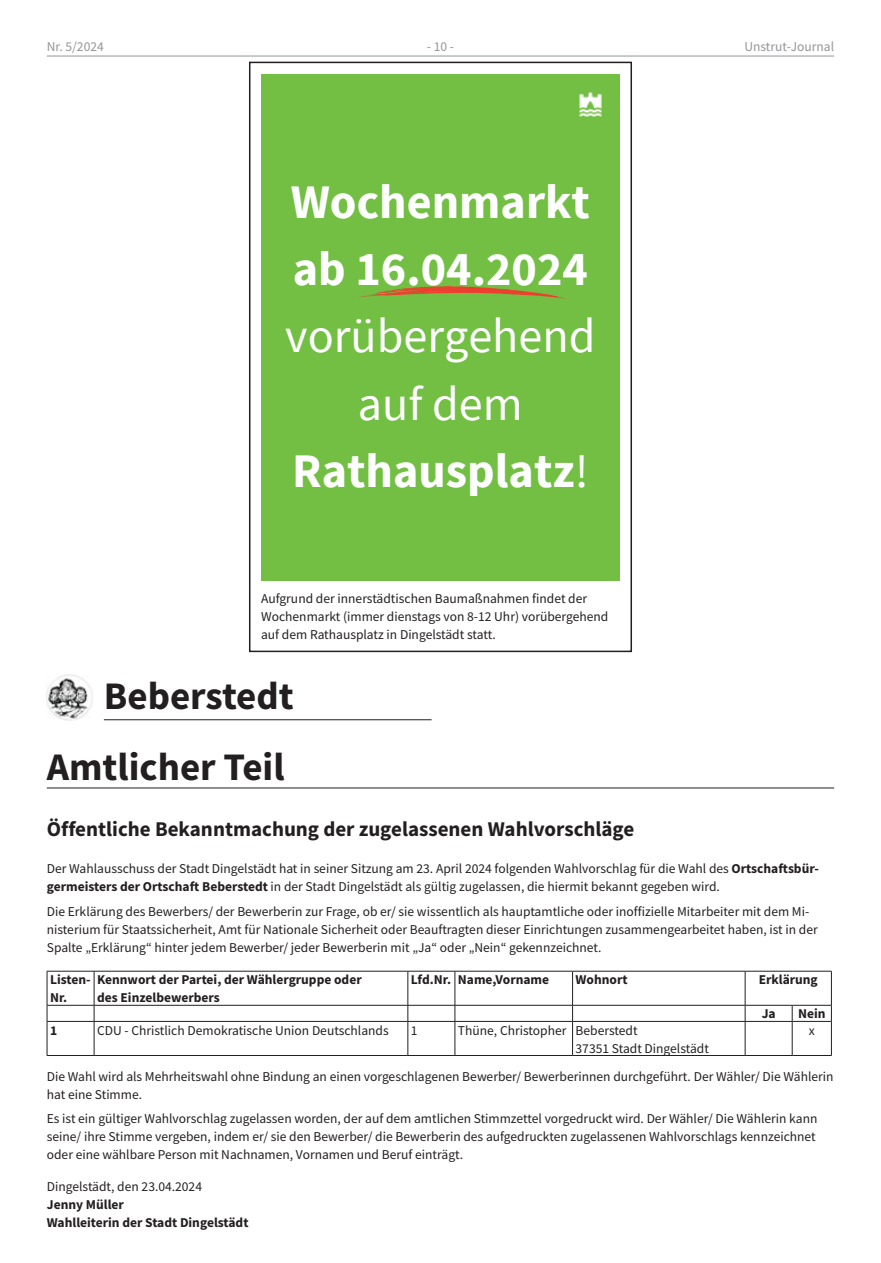
<style>
.page{position:relative;width:881px;height:1263px;background:#fff}
.page>*{position:absolute;margin:0;border:0;box-sizing:border-box;transform-origin:0 0}
.t1{font:700 48.15px/67.2px "Source Sans Pro";color:#fff;text-align:center}
.Positivbalken{font:700 39px "Source Sans Pro";color:#231f20}
.Schattenbalken{font:700 39px "Source Sans Pro";color:#231f20}
.Überschrift{font:700 21px "Source Sans Pro";color:#231f20}
.t2{font:13.5px/18px "Source Sans Pro";color:#231f20}
.t3{font:700 13.5px/18px "Source Sans Pro";color:#231f20}
.t4{font:13.5px "Source Sans Pro";color:#939598}
.s1{font-weight:400}
.s2{font-weight:700}
</style>
<div class="page">
<hr style="left:47px;top:56px;width:786px;height:1px;background:#939598">
<hr style="left:47px;top:788px;width:786px;height:1px;background:#231f20">
<div style="left:261px;top:74px;width:358px;height:507px;background:#72bf44"></div>
<img style="left:579px;top:92px;width:23px;height:25px">
<svg style="left:352px;top:286px;width:215px;height:13px"></svg>
<div style="left:249px;top:62px;width:382px;height:590px;border:2px solid #231f20"></div>
<img style="left:47px;top:674px;width:45px;height:47px">
<hr style="left:104px;top:719px;width:327px;height:1px;background:#231f20">
<hr style="left:47px;top:971px;width:1px;height:34px;background:#231f20">
<hr style="left:94px;top:971px;width:1px;height:34px;background:#231f20">
<hr style="left:47px;top:971px;width:47px;height:1px;background:#231f20">
<hr style="left:47px;top:1005px;width:47px;height:1px;background:#231f20">
<hr style="left:407px;top:971px;width:1px;height:34px;background:#231f20">
<hr style="left:94px;top:971px;width:313px;height:1px;background:#231f20">
<hr style="left:94px;top:1005px;width:313px;height:1px;background:#231f20">
<hr style="left:454px;top:971px;width:1px;height:34px;background:#231f20">
<hr style="left:407px;top:971px;width:47px;height:1px;background:#231f20">
<hr style="left:407px;top:1005px;width:47px;height:1px;background:#231f20">
<hr style="left:572px;top:971px;width:1px;height:34px;background:#231f20">
<hr style="left:454px;top:971px;width:118px;height:1px;background:#231f20">
<hr style="left:454px;top:1005px;width:118px;height:1px;background:#231f20">
<hr style="left:744px;top:971px;width:1px;height:34px;background:#231f20">
<hr style="left:572px;top:971px;width:172px;height:1px;background:#231f20">
<hr style="left:572px;top:1005px;width:172px;height:1px;background:#231f20">
<hr style="left:744px;top:971px;width:47px;height:1px;background:#231f20">
<hr style="left:791px;top:971px;width:40px;height:1px;background:#231f20">
<hr style="left:744px;top:1005px;width:47px;height:1px;background:#231f20">
<hr style="left:830px;top:971px;width:1px;height:34px;background:#231f20">
<hr style="left:791px;top:1005px;width:40px;height:1px;background:#231f20">
<svg style="left:47px;top:1005px;width:1px;height:16px"></svg>
<svg style="left:94px;top:1005px;width:1px;height:16px"></svg>
<hr style="left:47px;top:1021px;width:47px;height:1px;background:#231f20">
<svg style="left:407px;top:1005px;width:1px;height:16px"></svg>
<hr style="left:94px;top:1021px;width:313px;height:1px;background:#231f20">
<svg style="left:454px;top:1005px;width:1px;height:16px"></svg>
<hr style="left:407px;top:1021px;width:47px;height:1px;background:#231f20">
<svg style="left:572px;top:1005px;width:1px;height:16px"></svg>
<hr style="left:454px;top:1021px;width:118px;height:1px;background:#231f20">
<svg style="left:744px;top:1005px;width:1px;height:16px"></svg>
<hr style="left:572px;top:1021px;width:172px;height:1px;background:#231f20">
<svg style="left:791px;top:1005px;width:1px;height:16px"></svg>
<hr style="left:744px;top:1021px;width:47px;height:1px;background:#231f20">
<svg style="left:830px;top:1005px;width:1px;height:16px"></svg>
<hr style="left:791px;top:1021px;width:40px;height:1px;background:#231f20">
<hr style="left:47px;top:1022px;width:1px;height:33px;background:#231f20">
<hr style="left:94px;top:1022px;width:1px;height:33px;background:#231f20">
<hr style="left:47px;top:1055px;width:47px;height:1px;background:#231f20">
<hr style="left:407px;top:1022px;width:1px;height:33px;background:#231f20">
<hr style="left:94px;top:1055px;width:313px;height:1px;background:#231f20">
<hr style="left:454px;top:1022px;width:1px;height:33px;background:#231f20">
<hr style="left:407px;top:1055px;width:47px;height:1px;background:#231f20">
<hr style="left:572px;top:1022px;width:1px;height:33px;background:#231f20">
<hr style="left:454px;top:1055px;width:118px;height:1px;background:#231f20">
<hr style="left:744px;top:1022px;width:1px;height:33px;background:#231f20">
<hr style="left:572px;top:1055px;width:172px;height:1px;background:#231f20">
<hr style="left:791px;top:1022px;width:1px;height:33px;background:#231f20">
<hr style="left:744px;top:1055px;width:47px;height:1px;background:#231f20">
<hr style="left:830px;top:1022px;width:1px;height:33px;background:#231f20">
<hr style="left:791px;top:1055px;width:40px;height:1px;background:#231f20">
<p class="t4" style="left:47px;top:37px;width:58px">Nr. 5/2024</p>
<p class="t4" style="left:426px;top:37px;width:29px">- 10 -</p>
<p class="t4" style="left:744px;top:37px;width:91px">Unstrut-Journal</p>
<p class="t1" style="left:285px;top:168px;width:311px">Wochenmarkt ab 16.04.2024 <span class="s1">vorübergehend auf dem<br></span>Rathausplatz<span class="s1">!</span></p>
<p class="t2" style="left:261px;top:589px;width:348px">Aufgrund der innerstädtischen Baumaßnahmen findet der<br>Wochenmarkt (immer dienstags von 8-12 Uhr) vorübergehend auf dem Rathausplatz in Dingelstädt statt.</p>
<p class="Schattenbalken" style="left:104px;top:669px;width:191px">Beberstedt</p>
<p class="Positivbalken" style="left:47px;top:740px;width:239px">Amtlicher Teil</p>
<p class="Überschrift" style="left:47px;top:815px;width:588px">Öffentliche Bekanntmachung der zugelassenen Wahlvorschläge</p>
<p class="t2" style="left:47px;top:860px;width:773px">Der Wahlausschuss der Stadt Dingelstädt hat in seiner Sitzung am 23. April 2024 folgenden Wahlvorschlag für die Wahl des <span class="s2">Ortschaftsbür&shy;germeisters der Ortschaft Beberstedt</span> in der Stadt Dingelstädt als gültig zugelassen, die hiermit bekannt gegeben wird.</p>
<p class="t2" style="left:47px;top:902px;width:772px">Die Erklärung des Bewerbers/ der Bewerberin zur Frage, ob er/ sie wissentlich als hauptamtliche oder inoffizielle Mitarbeiter mit dem Mi&shy;nisterium für Staatssicherheit, Amt für Nationale Sicherheit oder Beauftragten dieser Einrichtungen zusammengearbeitet haben, ist in der<br>Spalte „Erklärung“ hinter jedem Bewerber/ jeder Bewerberin mit „Ja“ oder „Nein“ gekennzeichnet.</p>
<p class="t3" style="left:50px;top:971px;width:42px">Listen-<br>Nr.</p>
<p class="t3" style="left:97px;top:971px;width:266px">Kennwort der Partei, der Wählergruppe oder</p>
<p class="t3" style="left:410px;top:971px;width:40px">Lfd.Nr.</p>
<p class="t3" style="left:457px;top:971px;width:93px">Name,Vorname</p>
<p class="t3" style="left:575px;top:971px;width:53px">Wohnort</p>
<p class="t3" style="left:758px;top:971px;width:61px">Erklärung</p>
<p class="t3" style="left:761px;top:1005px;width:15px">Ja</p>
<p class="t3" style="left:797px;top:1005px;width:29px">Nein</p>
<p class="t3" style="left:97px;top:988px;width:124px">des Einzelbewerbers</p>
<p class="t3" style="left:50px;top:1021px;width:9px">1</p>
<p class="t2" style="left:97px;top:1021px;width:293px">CDU - Christlich Demokratische Union Deutschlands</p>
<p class="t2" style="left:410px;top:1021px;width:8px">1</p>
<p class="t2" style="left:457px;top:1021px;width:110px">Thüne, Christopher</p>
<p class="t2" style="left:575px;top:1021px;width:63px">Beberstedt</p>
<p class="t2" style="left:575px;top:1039px;width:135px">37351 Stadt Dingelstädt</p>
<p class="t2" style="left:808px;top:1021px;width:8px">x</p>
<p class="t2" style="left:47px;top:1067px;width:788px">Die Wahl wird als Mehrheitswahl ohne Bindung an einen vorgeschlagenen Bewerber/ Bewerberinnen durchgeführt. Der Wähler/ Die Wählerin hat eine Stimme.</p>
<p class="t2" style="left:47px;top:1110px;width:771px">Es ist ein gültiger Wahlvorschlag zugelassen worden, der auf dem amtlichen Stimmzettel vorgedruckt wird. Der Wähler/ Die Wählerin kann seine/ ihre Stimme vergeben, indem er/ sie den Bewerber/ die Bewerberin des aufgedruckten zugelassenen Wahlvorschlags kennzeichnet oder eine wählbare Person mit Nachnamen, Vornamen und Beruf einträgt.</p>
<p class="t2" style="left:47px;top:1177px;width:157px">Dingelstädt, den 23.04.2024</p>
<p class="t3" style="left:47px;top:1195px;width:79px">Jenny Müller</p>
<p class="t3" style="left:47px;top:1213px;width:203px">Wahlleiterin der Stadt Dingelstädt</p>
</div>
